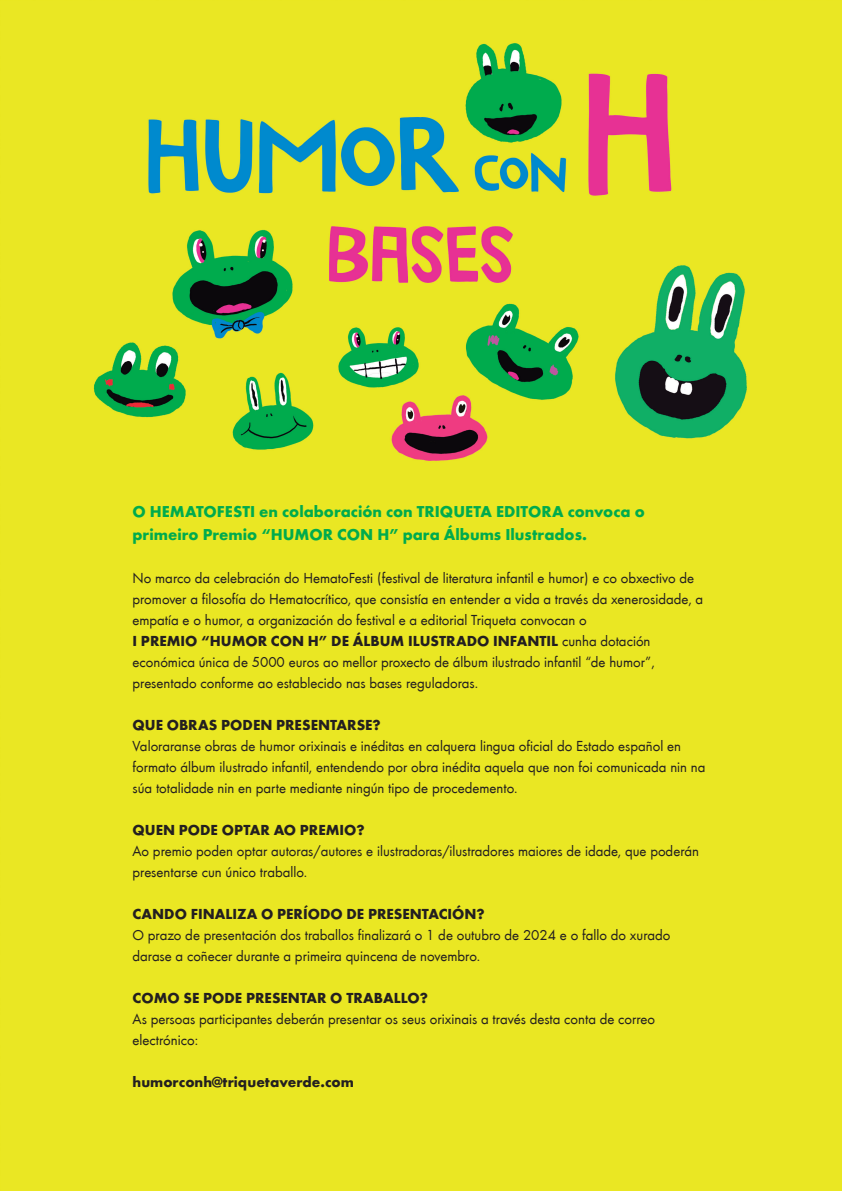
<style>
.page{position:relative;width:842px;height:1191px;background:#fff}
.page>*{position:absolute;margin:0;border:0;box-sizing:border-box;transform-origin:0 0}
.t1{font:700 16.3px/23px "Futura 75";color:#00ab4d}
.t2{font:15px/21px "Futura 55";color:#231f20}
.t3{font:700 15px "Futura 75";color:#231f20}
.s1{font-family:"Futura 75";font-weight:700}
</style>
<div class="page">
<img style="left:0;top:0;width:842px;height:1191px">
<p class="t1" style="left:133px;top:499px;width:514px">O HEMATOFESTI en colaboración con TRIQUETA EDITORA convoca o primeiro Premio “HUMOR CON H” para Álbums Ilustrados.</p>
<p class="t2" style="left:133px;top:567px;width:572px">No marco da celebración do HematoFesti (festival de literatura infantil e humor) e co obxectivo de promover a filosofía do Hematocrítico, que consistía en entender a vida a través da xenerosidade, a empatía e o humor, a organización do festival e a editorial Triqueta convocan o</p>
<p class="t2" style="left:133px;top:630px;width:524px"><span class="s1">I PREMIO “HUMOR CON H” DE ÁLBUM ILUSTRADO INFANTIL</span> cunha dotación económica única de 5000 euros ao mellor proxecto de álbum ilustrado infantil “de humor”, presentado conforme ao establecido nas bases reguladoras.</p>
<p class="t3" style="left:133px;top:714px;width:250px">QUE OBRAS PODEN PRESENTARSE?</p>
<p class="t2" style="left:133px;top:735px;width:574px">Valoraranse obras de humor orixinais e inéditas en calquera lingua oficial do Estado español en formato álbum ilustrado infantil, entendendo por obra inédita aquela que non foi comunicada nin na súa totalidade nin en parte mediante ningún tipo de procedemento.</p>
<p class="t3" style="left:133px;top:819px;width:234px">QUEN PODE OPTAR AO PREMIO?</p>
<p class="t2" style="left:133px;top:840px;width:568px">Ao premio poden optar autoras/autores e ilustradoras/ilustradores maiores de idade, que poderán presentarse cun único traballo.</p>
<p class="t3" style="left:133px;top:903px;width:354px">CANDO FINALIZA O PERÍODO DE PRESENTACIÓN?</p>
<p class="t2" style="left:133px;top:924px;width:539px">O prazo de presentación dos traballos finalizará o 1 de outubro de 2024 e o fallo do xurado darase a coñecer durante a primeira quincena de novembro.</p>
<p class="t3" style="left:133px;top:987px;width:297px">COMO SE PODE PRESENTAR O TRABALLO?</p>
<p class="t2" style="left:133px;top:1008px;width:524px">As persoas participantes deberán presentar os seus orixinais a través desta conta de correo electrónico:</p>
<p class="t3" style="left:133px;top:1071px;width:223px">humorconh@triquetaverde.com</p>
</div>
